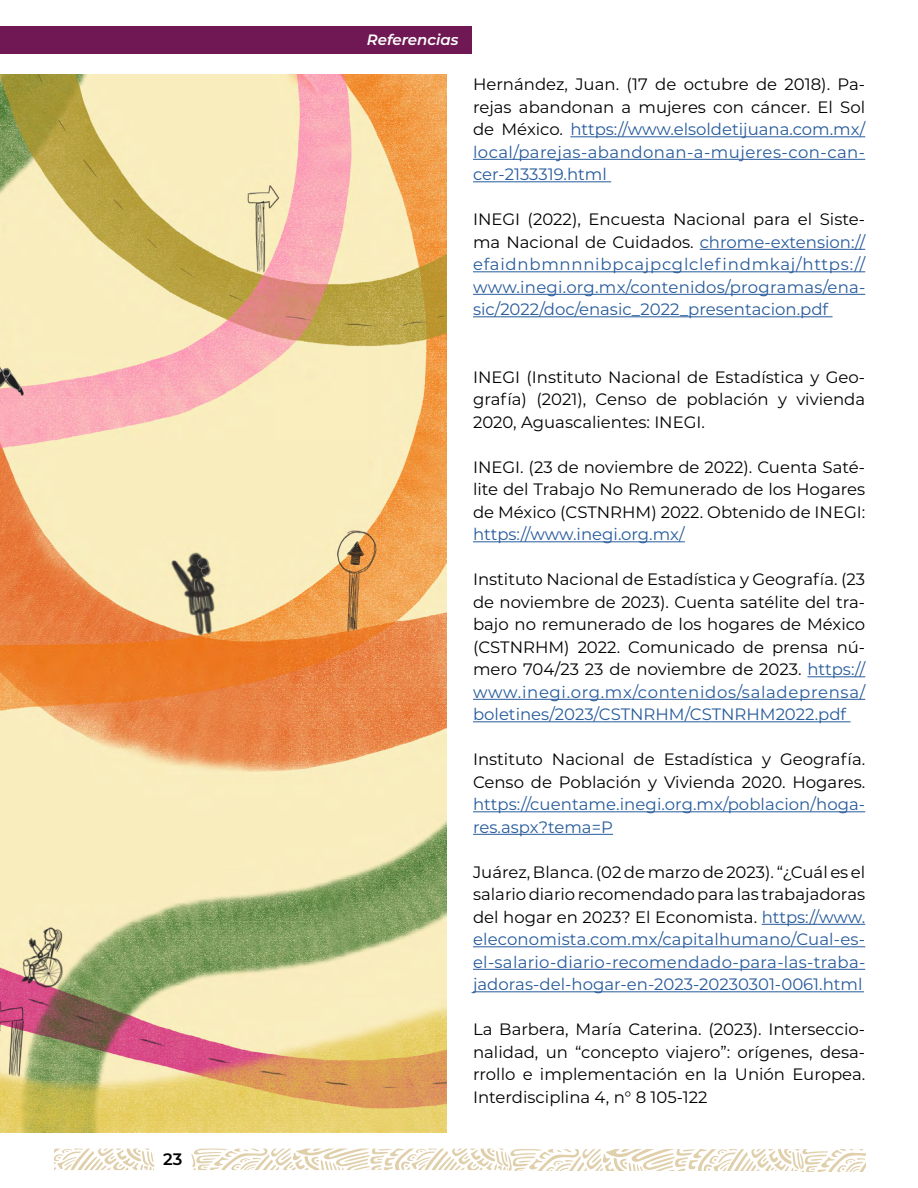
<style>
.page{position:relative;width:918px;height:1188px;background:#fff}
.page>*{position:absolute;margin:0;border:0;box-sizing:border-box;transform-origin:0 0}
.t1{font:16.5px/22.5px "Montserrat";color:#000;text-align:justify}
.t2{font:16.5px/22.5px "Montserrat";color:#275b9b;text-align:justify}
.t3{font:600 16.5px "Montserrat";color:#000}
.t4{font:italic 600 15px "Montserrat";color:#fff}
.s1{color:#000}
.s2{color:#275b9b}
</style>
<div class="page">
<div style="left:0;top:27px;width:472px;height:27px;background:#6f1853"></div>
<img style="left:0;top:74px;width:446px;height:1058px">
<svg style="left:54px;top:1149px;width:100px;height:21px"></svg>
<svg style="left:192px;top:1149px;width:673px;height:22px"></svg>
<hr style="left:570px;top:136px;width:295px;height:1px;background:#275b9b">
<hr style="left:473px;top:159px;width:392px;height:1px;background:#275b9b">
<hr style="left:473px;top:181px;width:138px;height:1px;background:#275b9b">
<hr style="left:700px;top:249px;width:165px;height:1px;background:#275b9b">
<hr style="left:473px;top:271px;width:392px;height:1px;background:#275b9b">
<hr style="left:473px;top:294px;width:392px;height:1px;background:#275b9b">
<hr style="left:473px;top:316px;width:360px;height:1px;background:#275b9b">
<hr style="left:473px;top:541px;width:212px;height:1px;background:#275b9b">
<hr style="left:807px;top:676px;width:58px;height:1px;background:#275b9b">
<hr style="left:473px;top:699px;width:392px;height:1px;background:#275b9b">
<hr style="left:473px;top:721px;width:378px;height:1px;background:#275b9b">
<hr style="left:473px;top:811px;width:392px;height:1px;background:#275b9b">
<hr style="left:473px;top:834px;width:140px;height:1px;background:#275b9b">
<hr style="left:762px;top:924px;width:103px;height:1px;background:#275b9b">
<hr style="left:473px;top:946px;width:392px;height:1px;background:#275b9b">
<hr style="left:473px;top:969px;width:392px;height:1px;background:#275b9b">
<hr style="left:473px;top:991px;width:391px;height:1px;background:#275b9b">
<p class="t3" style="left:163px;top:1147px;width:21px">23</p>
<p class="t4" style="left:367px;top:29px;width:93px">Referencias</p>
<p class="t2" style="left:473px;top:72px;width:394px"><span class="s1">Hernández, Juan. (17 de octubre de 2018). Pa&shy;rejas abandonan a mujeres con cáncer. El Sol de México.</span> https://www.elsoldetijuana.com.mx/ local/parejas-abandonan-a-mujeres-con-can&shy;cer-2133319.html</p>
<p class="t2" style="left:473px;top:208px;width:394px"><span class="s1">INEGI (2022), Encuesta Nacional para el Siste&shy;ma Nacional de Cuidados.</span> chrome-extension:// efaidnbmnnnibpcajpcglclefindmkaj/https:// www.inegi.org.mx/contenidos/programas/ena&shy;sic/2022/doc/enasic_2022_presentacion.pdf</p>
<p class="t1" style="left:473px;top:365px;width:394px">INEGI (Instituto Nacional de Estadística y Geo&shy;grafía) (2021), Censo de población y vivienda 2020, Aguascalientes: INEGI.</p>
<p class="t1" style="left:473px;top:455px;width:394px">INEGI. (23 de noviembre de 2022). Cuenta Saté&shy;lite del Trabajo No Remunerado de los Hogares de México (CSTNRHM) 2022. Obtenido de INEGI:</p>
<p class="t2" style="left:473px;top:523px;width:213px">https://www.inegi.org.mx/</p>
<p class="t1" style="left:473px;top:568px;width:394px">Instituto Nacional de Estadística y Geografía. (23 de noviembre de 2023). Cuenta satélite del tra&shy;bajo no remunerado de los hogares de México (CSTNRHM) 2022. Comunicado de prensa nú&shy;mero 704/23 23 de noviembre de 2023. <span class="s2">https:// www.inegi.org.mx/contenidos/saladeprensa/ boletines/2023/CSTNRHM/CSTNRHM2022.pdf</span></p>
<p class="t1" style="left:473px;top:748px;width:394px">Instituto Nacional de Estadística y Geografía.<br>Censo de Población y Vivienda 2020. Hogares.</p>
<p class="t2" style="left:473px;top:793px;width:394px">https://cuentame.inegi.org.mx/poblacion/hoga&shy;res.aspx?tema=P</p>
<p class="t2" style="left:473px;top:860px;width:394px"><span class="s1">Juárez, Blanca. (02 de marzo de 2023). “¿Cuál es el salario diario recomendado para las trabajadoras del hogar en 2023? El Economista.</span> https://www. eleconomista.com.mx/capitalhumano/Cual-es&shy;el-salario-diario-recomendado-para-las-traba&shy;jadoras-del-hogar-en-2023-20230301-0061.html</p>
<p class="t1" style="left:473px;top:1018px;width:394px">La Barbera, María Caterina. (2023). Interseccio&shy;nalidad, un “concepto viajero”: orígenes, desa&shy;rrollo e implementación en la Unión Europea.<br>Interdisciplina 4, n° 8 105-122</p>
</div>
